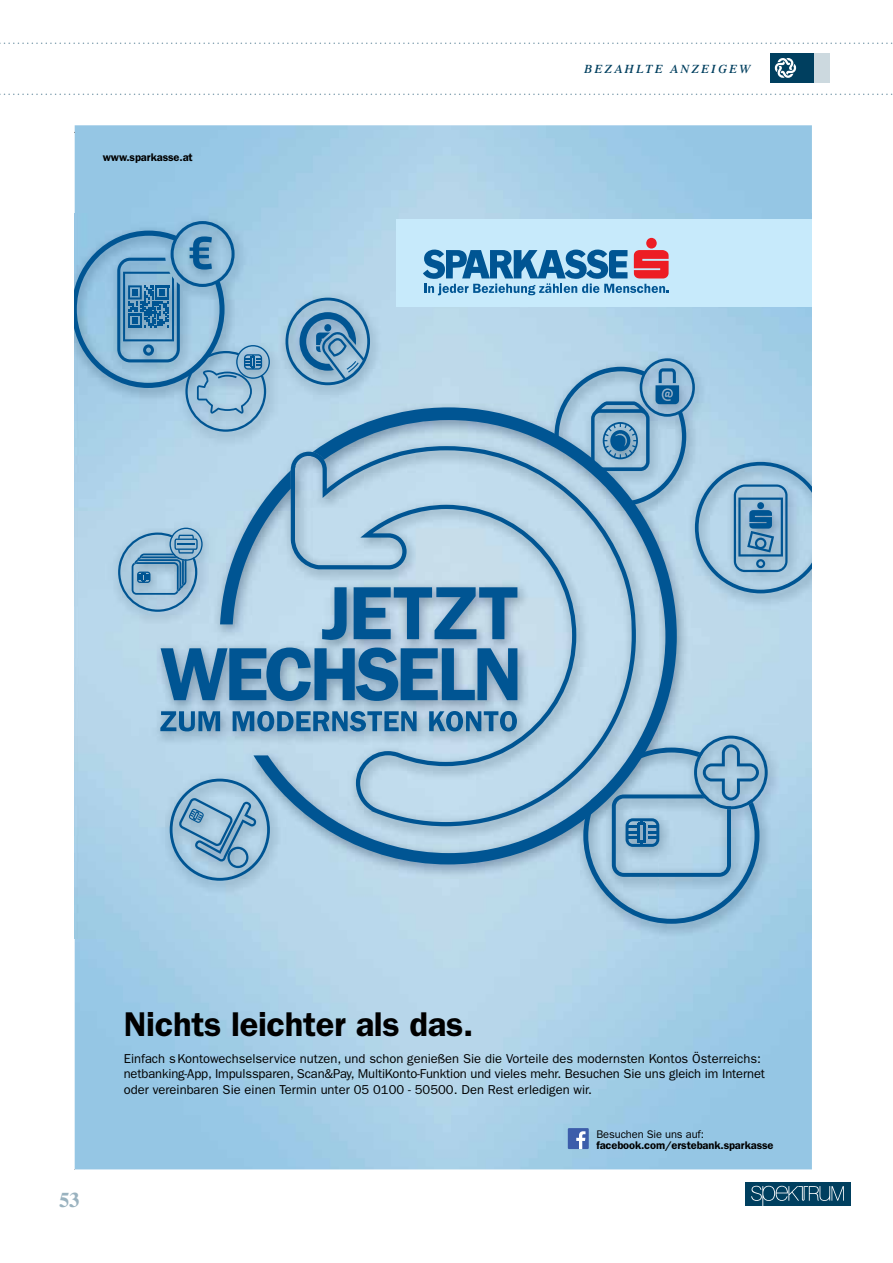
<style>
.page{position:relative;width:893px;height:1263px;background:#fff}
.page>*{position:absolute;margin:0;border:0;box-sizing:border-box;transform-origin:0 0}
.t1{font:600 34.5px "ITC Franklin Gothic Std";letter-spacing:-.01em;color:#000}
.t2{font:700 21px "Dutch 801 BT";color:#99b2bf}
.t3{font:12.9px/15.5px "ITC Franklin Gothic Std";color:#000}
.t4{font:italic 600 12px "Dutch 801 BT";letter-spacing:.2em;color:#003f5f}
.t5{font:600 11.1px "ITC Franklin Gothic Std";letter-spacing:-.01em;color:#000}
.t6{font:11.1px "ITC Franklin Gothic Std";letter-spacing:-.01em;color:#000}
</style>
<div class="page">
<div style="left:745px;top:1182px;width:106px;height:24px;background:#003f5f"></div>
<svg style="left:751px;top:1186px;width:93px;height:20px"></svg>
<svg style="left:0;top:43px;width:893px;height:1px"></svg>
<svg style="left:0;top:94px;width:893px;height:1px"></svg>
<div style="left:770px;top:53px;width:44px;height:30px;background:#003f5f"></div>
<svg style="left:775px;top:58px;width:21px;height:20px"></svg>
<div style="left:814px;top:53px;width:15px;height:30px;background:#ccd9df"></div>
<img style="left:75px;top:214px;width:737px;height:724px">
<svg style="left:583px;top:736px;width:185px;height:188px"></svg>
<svg style="left:554px;top:358px;width:258px;height:235px"></svg>
<svg style="left:285px;top:298px;width:85px;height:87px"></svg>
<svg style="left:170px;top:779px;width:100px;height:102px"></svg>
<svg style="left:75px;top:221px;width:195px;height:211px"></svg>
<svg style="left:118px;top:528px;width:85px;height:84px"></svg>
<svg style="left:161px;top:647px;width:59px;height:54px"></svg>
<svg style="left:160px;top:711px;width:60px;height:20px"></svg>
<svg style="left:220px;top:407px;width:457px;height:457px"></svg>
<svg style="left:291px;top:446px;width:345px;height:380px"></svg>
<div style="left:397px;top:220px;width:415px;height:87px;background:#c7eafb"></div>
<svg style="left:423px;top:238px;width:246px;height:57px"></svg>
<div style="left:568px;top:1128px;width:21px;height:21px;background:#3c5daa"></div>
<svg style="left:576px;top:1131px;width:9px;height:18px"></svg>
<p class="t5" style="left:103px;top:151px;width:91px">www.sparkasse.at</p>
<p class="t4" style="left:585px;top:61px;width:51px">BEZAHLT</p>
<p class="t4" style="left:655px;top:61px;width:97px">E ANZEIGEW</p>
<h2 class="t2" style="left:59px;top:1187px;width:22px">53</h2>
<h1 class="t1" style="left:124px;top:1004px;width:351px">Nichts leichter als das.</h1>
<p class="t3" style="left:124px;top:1051px;width:643px">Einfach s Kontowechselservice nutzen, und schon genießen Sie die Vorteile des modernsten Kontos Österreichs: netbanking-App, Impulssparen, Scan&amp;Pay, MultiKonto-Funktion und vieles mehr. Besuchen Sie uns gleich im Internet oder vereinbaren Sie einen Termin unter 05 0100 - 50500. Den Rest erledigen wir.</p>
<p class="t6" style="left:596px;top:1128px;width:109px">Besuchen Sie uns auf:</p>
<p class="t5" style="left:596px;top:1139px;width:179px">facebook.com/erstebank.sparkasse</p>
</div>
